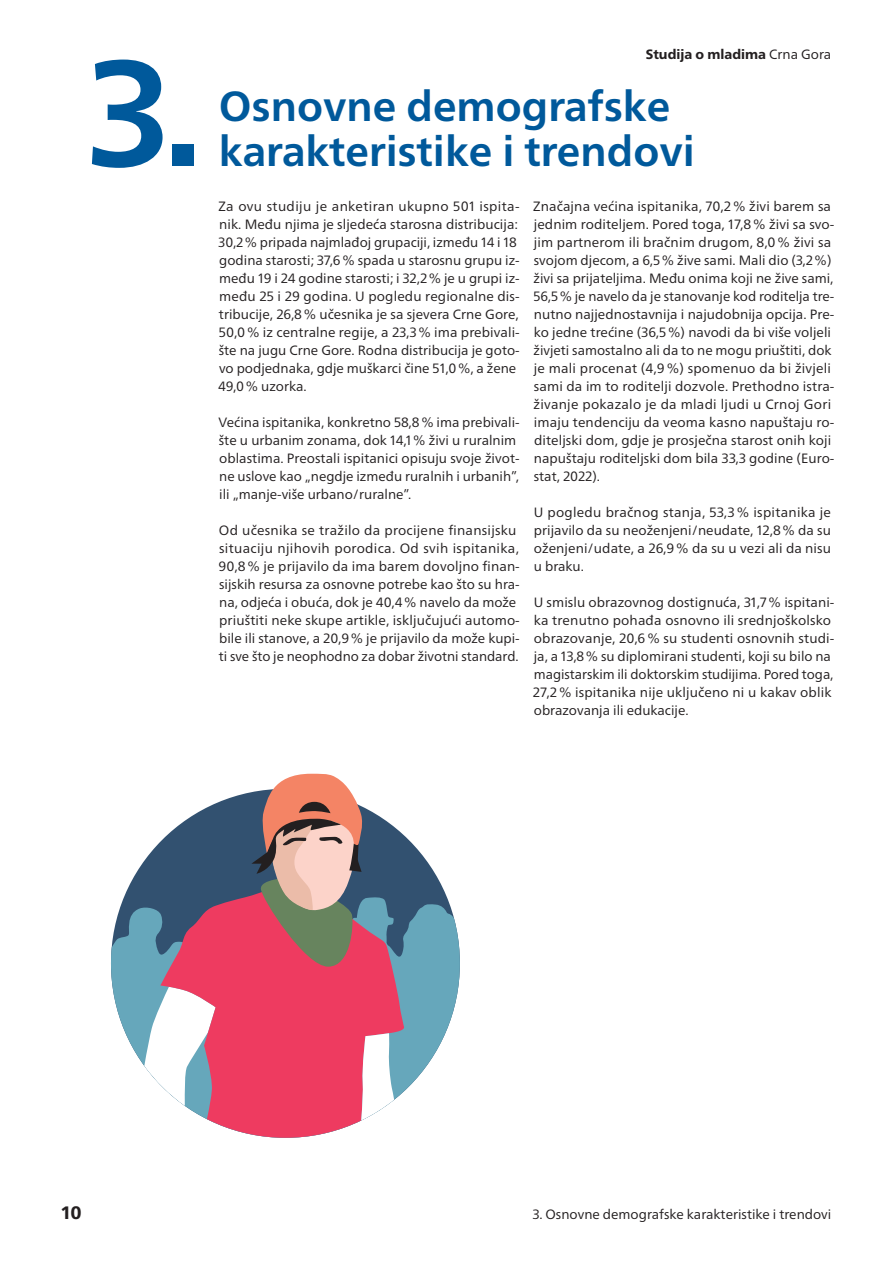
<style>
.page{position:relative;width:893px;height:1263px;background:#fff}
.page>*{position:absolute;margin:0;border:0;box-sizing:border-box;transform-origin:0 0}
.Kapitel_-_100_pt_Nummer{font:700 150px "Neue Frutiger World";color:#00599b}
.Kapitel_-_24_pt{font:700 42px/45px "Neue Frutiger World";color:#00599b}
.t1{font:800 18px "Neue Frutiger World";color:#231f20}
.Text_-_9_pt{font:13.5px/18px "Neue Frutiger World";color:#231f20}
.t2{font:800 13.5px "Neue Frutiger World";color:#231f20}
.s1{font-weight:400}
</style>
<div class="page">
<div style="left:111px;top:789px;width:349px;height:349px;background:#325170;border-radius:50%"></div>
<svg style="left:111px;top:897px;width:349px;height:193px;fill:#66a7bb"></svg>
<svg style="left:144px;top:987px;width:16px;height:103px"></svg>
<svg style="left:455px;top:922px;width:5px;height:41px"></svg>
<svg style="left:160px;top:895px;width:246px;height:243px;fill:#ee3b60"></svg>
<svg style="left:361px;top:1033px;width:33px;height:91px"></svg>
<svg style="left:251px;top:774px;width:113px;height:193px"></svg>
<p class="Kapitel_-_100_pt_Nummer" style="left:86px;top:-18px;width:118px">3.</p>
<p class="t2" style="left:646px;top:47px;width:187px">Studija o mladima <span class="s1">Crna Gora</span></p>
<p class="Kapitel_-_24_pt" style="left:219px;top:83px;width:477px">Osnovne demografske karakteristike i trendovi</p>
<p class="Text_-_9_pt" style="left:218px;top:198px;width:303px">Za ovu studiju je anketiran ukupno 501 ispita&shy;nik. Među njima je sljedeća starosna distribucija:<br>30,2% pripada najmlađoj grupaciji, između 14 i 18 godina starosti; 37,6% spada u starosnu grupu iz&shy;među 19 i 24 godine starosti; i 32,2% je u grupi iz&shy;među 25 i 29 godina. U pogledu regionalne dis&shy;tribucije, 26,8% učesnika je sa sjevera Crne Gore, 50,0% iz centralne regije, a 23,3% ima prebivali&shy;šte na jugu Crne Gore. Rodna distribucija je goto&shy;vo podjednaka, gdje muškarci čine 51,0%, a žene 49,0% uzorka.</p>
<p class="Text_-_9_pt" style="left:219px;top:414px;width:303px">Većina ispitanika, konkretno 58,8% ima prebivali&shy;šte u urbanim zonama, dok 14,1% živi u ruralnim oblastima. Preostali ispitanici opisuju svoje život&shy;ne uslove kao „negdje između ruralnih i urbanih”, ili „manje-više urbano/ruralne”.</p>
<p class="Text_-_9_pt" style="left:219px;top:522px;width:303px">Od učesnika se tražilo da procijene finansijsku situaciju njihovih porodica. Od svih ispitanika, 90,8% je prijavilo da ima barem dovoljno finan&shy;sijskih resursa za osnovne potrebe kao što su hra&shy;na, odjeća i obuća, dok je 40,4% navelo da može priuštiti neke skupe artikle, isključujući automo&shy;bile ili stanove, a 20,9% je prijavilo da može kupi&shy;ti sve što je neophodno za dobar životni standard.</p>
<p class="Text_-_9_pt" style="left:533px;top:198px;width:303px">Značajna većina ispitanika, 70,2% živi barem sa jednim roditeljem. Pored toga, 17,8% živi sa svo&shy;jim partnerom ili bračnim drugom, 8,0% živi sa svojom djecom, a 6,5% žive sami. Mali dio (3,2%) živi sa prijateljima. Među onima koji ne žive sami, 56,5% je navelo da je stanovanje kod roditelja tre&shy;nutno najjednostavnija i najudobnija opcija. Pre&shy;ko jedne trećine (36,5%) navodi da bi više voljeli živjeti samostalno ali da to ne mogu priuštiti, dok je mali procenat (4,9 %) spomenuo da bi živjeli sami da im to roditelji dozvole. Prethodno istra&shy;živanje pokazalo je da mladi ljudi u Crnoj Gori imaju tendenciju da veoma kasno napuštaju ro&shy;diteljski dom, gdje je prosječna starost onih koji napuštaju roditeljski dom bila 33,3 godine (Euro&shy;stat, 2022).</p>
<p class="Text_-_9_pt" style="left:534px;top:504px;width:299px;text-align:justify">U pogledu bračnog stanja, 53,3 % ispitanika je prijavilo da su neoženjeni/neudate, 12,8% da su oženjeni/udate, a 26,9% da su u vezi ali da nisu u braku.</p>
<p class="Text_-_9_pt" style="left:533px;top:594px;width:303px">U smislu obrazovnog dostignuća, 31,7% ispitani&shy;ka trenutno pohađa osnovno ili srednjoškolsko obrazovanje, 20,6% su studenti osnovnih studi&shy;ja, a 13,8% su diplomirani studenti, koji su bilo na magistarskim ili doktorskim studijima. Pored toga, 27,2% ispitanika nije uključeno ni u kakav oblik obrazovanja ili edukacije.</p>
<h3 class="t1" style="left:62px;top:1202px;width:22px">10</h3>
<p class="Text_-_9_pt" style="left:533px;top:1206px;width:300px">3. Osnovne demografske karakteristike i trendovi</p>
</div>
